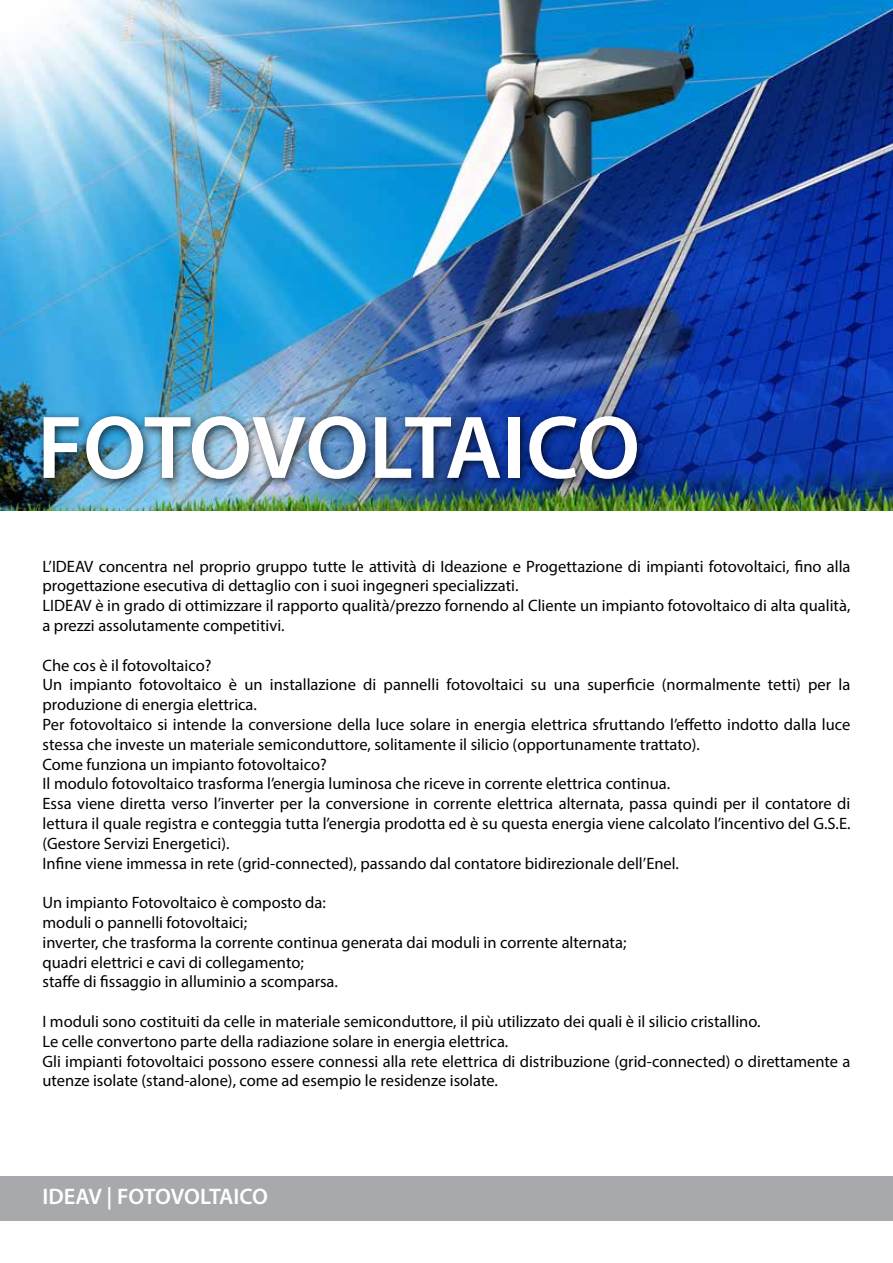
<style>
.page{position:relative;width:893px;height:1263px;background:#fff}
.page>*{position:absolute;margin:0;border:0;box-sizing:border-box;transform-origin:0 0}
.t1{font:600 90px "Myriad Pro";letter-spacing:-.005em;color:#fff}
.t2{font:600 22.5px "Myriad Pro";letter-spacing:-.005em;color:#fff}
.t3{font:16.5px/19.8px "Myriad Pro";color:#000}
</style>
<div class="page">
<img style="left:0;top:0;width:893px;height:510px">
<div style="left:36px;top:409px;width:612px;height:81px;background:#000;opacity:.75"></div>
<div style="left:0;top:1176px;width:893px;height:44px;background:#a7a9ac"></div>
<h1 class="t1" style="left:37px;top:390px;width:604px">FOTOVOLTAICO</h1>
<p class="t3" style="left:43px;top:556px;width:809px">L’IDEAV concentra nel proprio gruppo tutte le attività di Ideazione e Progettazione di impianti fotovoltaici, fino alla progettazione esecutiva di dettaglio con i suoi ingegneri specializzati.<br>LIDEAV è in grado di ottimizzare il rapporto qualità/prezzo fornendo al Cliente un impianto fotovoltaico di alta qualità, a prezzi assolutamente competitivi.</p>
<p class="t3" style="left:43px;top:655px;width:809px">Che cos è il fotovoltaico?<br>Un impianto fotovoltaico è un installazione di pannelli fotovoltaici su una superficie (normalmente tetti) per la produzione di energia elettrica.<br>Per fotovoltaico si intende la conversione della luce solare in energia elettrica sfruttando l’effetto indotto dalla luce stessa che investe un materiale semiconduttore, solitamente il silicio (opportunamente trattato).<br>Come funziona un impianto fotovoltaico?<br>Il modulo fotovoltaico trasforma l’energia luminosa che riceve in corrente elettrica continua.<br>Essa viene diretta verso l’inverter per la conversione in corrente elettrica alternata, passa quindi per il contatore di lettura il quale registra e conteggia tutta l’energia prodotta ed è su questa energia viene calcolato l’incentivo del G.S.E. (Gestore Servizi Energetici).<br>Infine viene immessa in rete (grid-connected), passando dal contatore bidirezionale dell’Enel.</p>
<p class="t3" style="left:43px;top:892px;width:585px">Un impianto Fotovoltaico è composto da:<br>moduli o pannelli fotovoltaici;<br>inverter, che trasforma la corrente continua generata dai moduli in corrente alternata; quadri elettrici e cavi di collegamento;<br>staffe di fissaggio in alluminio a scomparsa.</p>
<p class="t3" style="left:43px;top:1011px;width:809px">I moduli sono costituiti da celle in materiale semiconduttore, il più utilizzato dei quali è il silicio cristallino.<br>Le celle convertono parte della radiazione solare in energia elettrica.<br>Gli impianti fotovoltaici possono essere connessi alla rete elettrica di distribuzione (grid-connected) o direttamente a utenze isolate (stand-alone), come ad esempio le residenze isolate.</p>
<h2 class="t2" style="left:43px;top:1182px;width:227px">IDEAV | FOTOVOLTAICO</h2>
</div>
